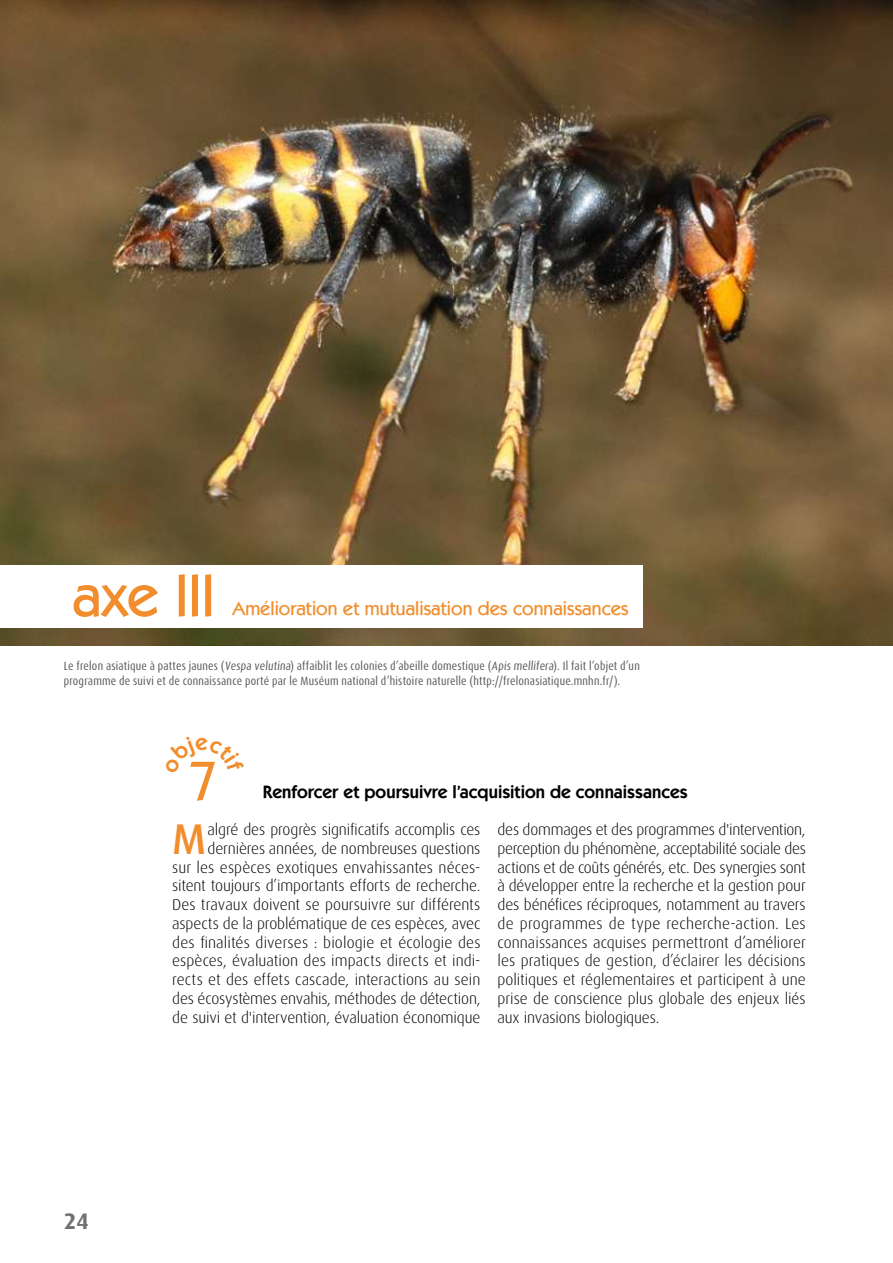
<style>
.page{position:relative;width:893px;height:1263px;background:#fff}
.page>*{position:absolute;margin:0;border:0;box-sizing:border-box;transform-origin:0 0}
.t1{font:500 60px "Kabel IT Cby BT";color:#f18d2c}
.t2{font:500 55.5px "Kabel IT Cby BT";color:#f18d2c}
.t3{font:500 43.05px "Dax OT";color:#f18d2c}
.t4{font:700 22.5px "Dax";color:#707172}
.t5{font:500 19.5px "Kabel IT Cby BT";letter-spacing:.005em;color:#f18d2c}
.t6{font:600 18px "Kabel IT Cby BT";letter-spacing:.005em;color:#000}
.t7{font:300 15.75px/18.8px "Dax OT";letter-spacing:-.005em;color:#000;text-align:right}
.t8{font:condensed 12px/15px "Dax OT";letter-spacing:.02em;color:#58585a}
</style>
<div class="page">
<img style="left:0;top:0;width:893px;height:645px">
<div style="left:0;top:565px;width:642px;height:63px;background:#fff"></div>
<h1 class="t1" style="left:72px;top:558px;width:144px">axe III</h1>
<p class="t5" style="left:233px;top:596px;width:398px">Amélioration et mutualisation des connaissances</p>
<p class="t8" style="left:64px;top:658px;width:578px">Le frelon asiatique à pattes jaunes (Vespa velutina) affaiblit les colonies d’abeille domestique (Apis mellifera). Il fait l’objet d’un programme de suivi et de connaissance porté par le Muséum national d’histoire naturelle (http://frelonasiatique.mnhn.fr/).</p>
<h2 class="t2" style="left:188px;top:746px;width:32px">7</h2>
<p class="t6" style="left:263px;top:781px;width:426px">Renforcer et poursuivre l’acquisition de connaissances</p>
<h3 class="t4" style="left:64px;top:1208px;width:26px">24</h3>
<p class="t7" style="left:172px;top:820px;width:310px">algré des progrès significatifs accomplis ces dernières années, de nombreuses questions<br>sur les espèces exotiques envahissantes néces&shy;sitent toujours d’importants efforts de recherche.<br>Des travaux doivent se poursuivre sur différents aspects de la problématique de ces espèces, avec des finalités diverses : biologie et écologie des espèces, évaluation des impacts directs et indi&shy;rects et des effets cascade, interactions au sein des écosystèmes envahis, méthodes de détection, de suivi et d'intervention, évaluation économique</p>
<p class="t7" style="left:497px;top:820px;width:310px;text-align:justify">des dommages et des programmes d'intervention, perception du phénomène, acceptabilité sociale des actions et de coûts générés, etc. Des synergies sont à développer entre la recherche et la gestion pour des bénéfices réciproques, notamment au travers de programmes de type recherche-action. Les connaissances acquises permettront d’améliorer les pratiques de gestion, d’éclairer les décisions politiques et réglementaires et participent à une prise de conscience plus globale des enjeux liés aux invasions biologiques.</p>
<h3 class="t3" style="left:172px;top:815px;width:35px">M</h3>
</div>
